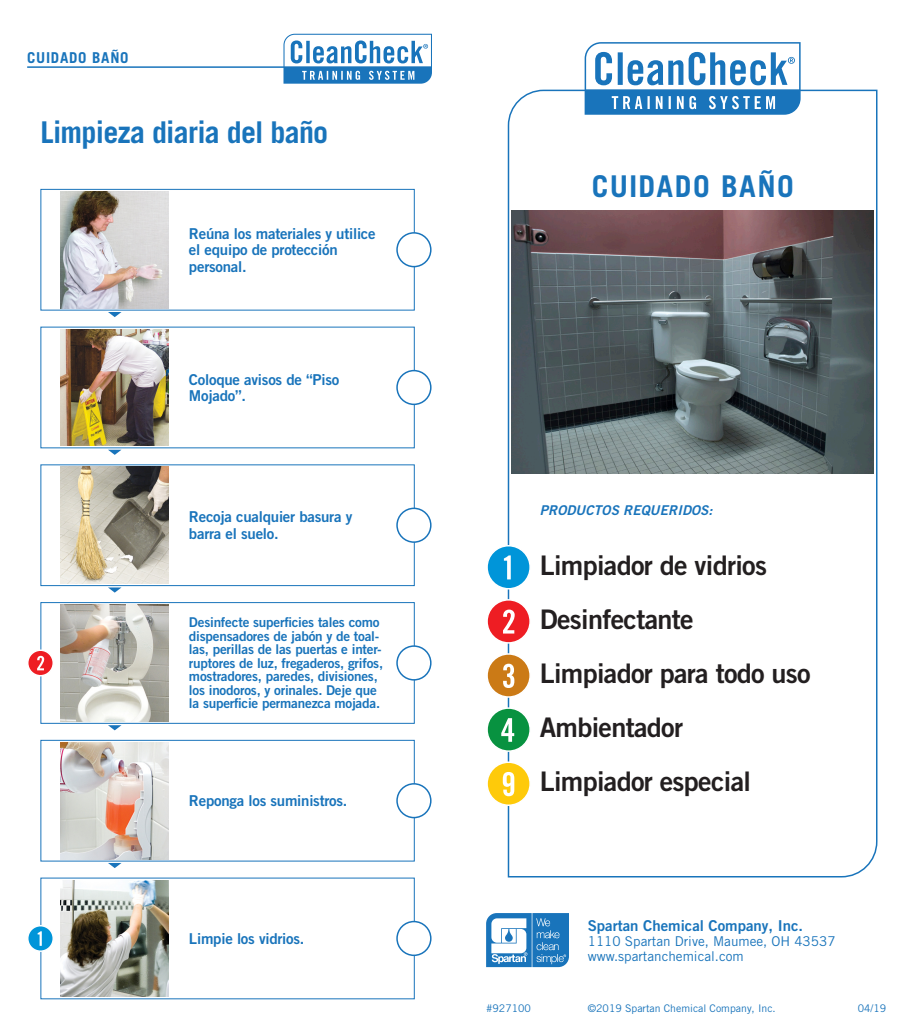
<style>
.page{position:relative;width:918px;height:1026px;background:#fff}
.page>*{position:absolute;margin:0;border:0;box-sizing:border-box;transform-origin:0 0}
.t1{font:700 30px "Trade Gothic LT Pro";letter-spacing:-.025em;color:#1974bb}
.t2{font:700 30px "Trade Gothic LT Pro";letter-spacing:.045em;color:#1974bb}
.t3{font:27px "Trade Gothic LT Pro Bd 2";letter-spacing:-.025em;color:#231f20}
.t4{font:15px/16.5px "Trade Gothic LT Pro Bd 2";letter-spacing:-.015em;color:#1974bb}
.t5{font:700 15px "Trade Gothic LT Pro";letter-spacing:.05em;color:#1974bb}
.t6{font:13.5px/13.5px "Trade Gothic LT Pro Bd 2";letter-spacing:-.015em;color:#1974bb}
.t7{font:13.5px "Trade Gothic LT Pro";color:#1974bb}
.t8{font:13.5px "Trade Gothic LT Pro Bd 2 Obl";letter-spacing:.01em;color:#1974bb}
.t9{font:10.5px "Trade Gothic LT Pro";color:#1974bb}
</style>
<div class="page">
<svg style="left:283px;top:34px;width:149px;height:50px"></svg>
<hr style="left:27px;top:66px;width:257px;height:2px;background:#1974bb">
<svg style="left:585px;top:42px;width:216px;height:47px"></svg>
<svg style="left:507px;top:89px;width:371px;height:789px"></svg>
<img style="left:512px;top:211px;width:362px;height:262px">
<div style="left:486px;top:545px;width:45px;height:45px;background:#0095d9;border:2px solid #fff;border-radius:50%"></div>
<svg style="left:504px;top:555px;width:7px;height:24px"></svg>
<div style="left:486px;top:599px;width:45px;height:45px;background:#ee1d23;border:2px solid #fff;border-radius:50%"></div>
<svg style="left:503px;top:610px;width:12px;height:24px"></svg>
<div style="left:486px;top:653px;width:45px;height:45px;background:#cb7a16;border:2px solid #fff;border-radius:50%"></div>
<svg style="left:503px;top:664px;width:11px;height:24px"></svg>
<div style="left:486px;top:707px;width:45px;height:45px;background:#089240;border:2px solid #fff;border-radius:50%"></div>
<svg style="left:501px;top:718px;width:13px;height:24px"></svg>
<div style="left:486px;top:761px;width:45px;height:45px;background:#feca0a;border:2px solid #fff;border-radius:50%"></div>
<svg style="left:503px;top:772px;width:11px;height:24px"></svg>
<svg style="left:486px;top:913px;width:83px;height:54px"></svg>
<div style="left:40px;top:189px;width:375px;height:121px;border:1px solid #1974bb"></div>
<img style="left:61px;top:191px;width:108px;height:117px">
<div style="left:397px;top:233px;width:34px;height:34px;background:#fff;border-radius:50%"></div>
<div style="left:396px;top:232px;width:36px;height:35px;border:2px solid #1974bb;border-radius:50%"></div>
<svg style="left:108px;top:312px;width:14px;height:5px"></svg>
<div style="left:40px;top:464px;width:375px;height:122px;border:1px solid #1974bb"></div>
<img style="left:61px;top:467px;width:108px;height:117px">
<div style="left:397px;top:508px;width:34px;height:34px;background:#fff;border-radius:50%"></div>
<div style="left:396px;top:508px;width:36px;height:35px;border:2px solid #1974bb;border-radius:50%"></div>
<svg style="left:108px;top:587px;width:14px;height:6px"></svg>
<div style="left:40px;top:740px;width:375px;height:121px;border:1px solid #1974bb"></div>
<img style="left:61px;top:742px;width:108px;height:117px">
<div style="left:397px;top:784px;width:34px;height:34px;background:#fff;border-radius:50%"></div>
<div style="left:396px;top:783px;width:36px;height:35px;border:2px solid #1974bb;border-radius:50%"></div>
<svg style="left:108px;top:863px;width:14px;height:5px"></svg>
<img style="left:61px;top:329px;width:108px;height:117px">
<div style="left:396px;top:370px;width:36px;height:35px;border:2px solid #1974bb;border-radius:50%"></div>
<svg style="left:108px;top:450px;width:13px;height:5px"></svg>
<div style="left:40px;top:602px;width:375px;height:122px;border:1px solid #1974bb"></div>
<img style="left:61px;top:605px;width:108px;height:116px">
<div style="left:397px;top:646px;width:34px;height:34px;background:#fff;border-radius:50%"></div>
<div style="left:396px;top:645px;width:36px;height:36px;border:2px solid #1974bb;border-radius:50%"></div>
<svg style="left:108px;top:725px;width:14px;height:5px"></svg>
<img style="left:61px;top:880px;width:108px;height:117px">
<div style="left:396px;top:921px;width:36px;height:35px;border:2px solid #1974bb;border-radius:50%"></div>
<svg style="left:27px;top:649px;width:27px;height:27px"></svg>
<svg style="left:37px;top:656px;width:7px;height:14px"></svg>
<div style="left:27px;top:925px;width:27px;height:27px;background:#0095d9;border:2px solid #fff;border-radius:50%"></div>
<svg style="left:38px;top:931px;width:4px;height:15px"></svg>
<p class="t5" style="left:27px;top:49px;width:103px">CUIDADO BAÑO</p>
<p class="t1" style="left:40px;top:114px;width:289px">Limpieza diaria del baño</p>
<p class="t4" style="left:189px;top:225px;width:188px">Reúna los materiales y utilice el equipo de protección personal.</p>
<p class="t4" style="left:189px;top:371px;width:152px">Coloque avisos de “Piso<br>Mojado”.</p>
<p class="t4" style="left:189px;top:509px;width:165px">Recoja cualquier basura y barra el suelo.</p>
<p class="t6" style="left:189px;top:616px;width:196px">Desinfecte superficies tales como dispensadores de jabón y de toal&shy;las, perillas de las puertas e inter&shy;ruptores de luz, fregaderos, grifos, mostradores, paredes, divisiones, los inodoros, y orinales. Deje que la superficie permanezca mojada.</p>
<p class="t4" style="left:189px;top:792px;width:160px">Reponga los suministros.</p>
<p class="t4" style="left:189px;top:930px;width:117px">Limpie los vidrios.</p>
<p class="t2" style="left:592px;top:168px;width:203px">CUIDADO BAÑO</p>
<p class="t8" style="left:540px;top:502px;width:174px">PRODUCTOS REQUERIDOS:</p>
<p class="t3" style="left:540px;top:549px;width:229px">Limpiador de vidrios</p>
<p class="t3" style="left:540px;top:603px;width:155px">Desinfectante</p>
<p class="t3" style="left:540px;top:657px;width:272px">Limpiador para todo uso</p>
<p class="t3" style="left:540px;top:711px;width:145px">Ambientador</p>
<p class="t3" style="left:540px;top:765px;width:213px">Limpiador especial</p>
<p class="t4" style="left:588px;top:917px;width:217px">Spartan Chemical Company, Inc.</p>
<p class="t7" style="left:588px;top:933px;width:249px">1110 Spartan Drive, Maumee, OH 43537</p>
<p class="t7" style="left:588px;top:948px;width:158px">www.spartanchemical.com</p>
<p class="t9" style="left:486px;top:1002px;width:46px">#927100</p>
<p class="t9" style="left:588px;top:1002px;width:190px">©2019 Spartan Chemical Company, Inc.</p>
<p class="t9" style="left:858px;top:1002px;width:30px">04/19</p>
</div>
